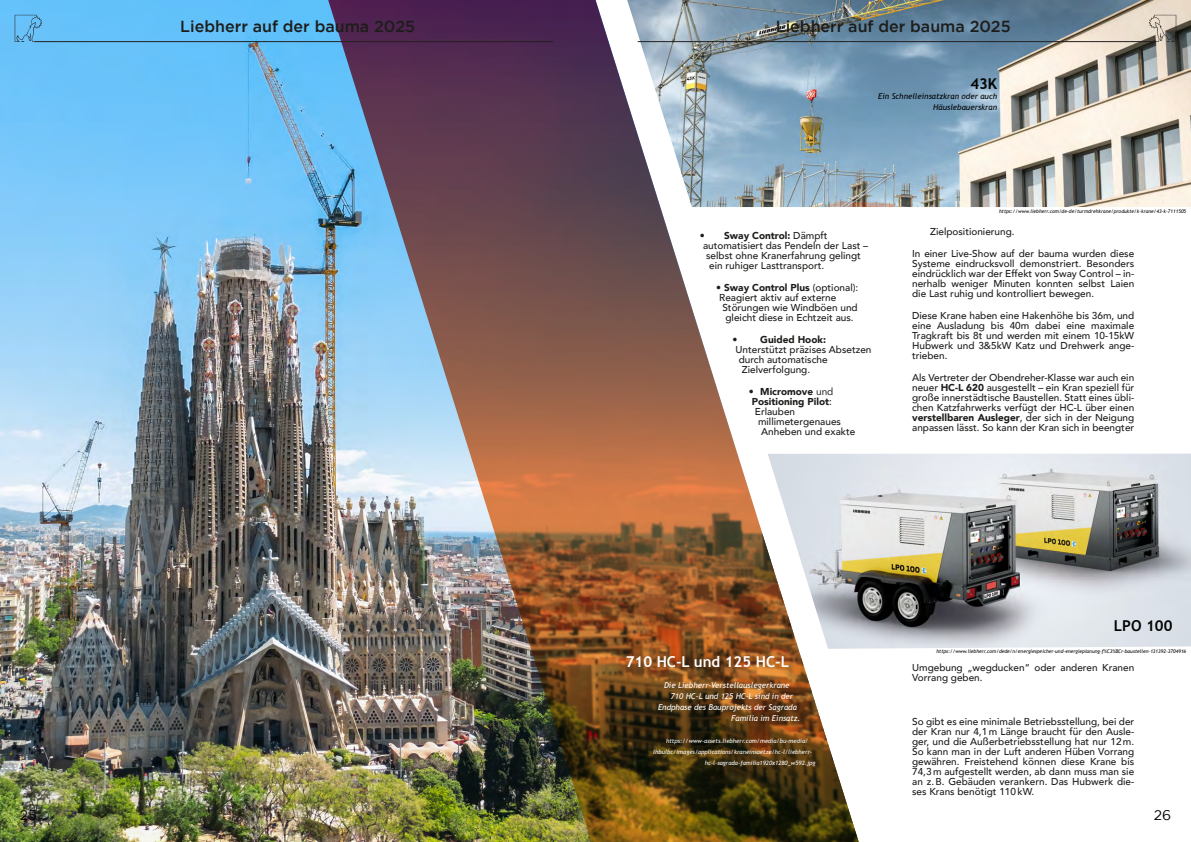
<style>
.page{position:relative;width:1191px;height:842px;background:#fff}
.page>*{position:absolute;margin:0;border:0;box-sizing:border-box;transform-origin:0 0}
.t1{font:500 16px "Gotham";color:#1d1d1b}
.t2{font:700 15px "Trebuchet MS";color:#fff}
.t3{font:700 15px "Trebuchet MS";color:#020303}
.t4{font:14px "Gotham";color:#020303}
.t5{font:500 10px/10px "Avenir";color:#1d1d1b;text-align:justify}
.t6{font:900 10px "Avenir";color:#1d1d1b}
.t7{font:italic 8px "Trebuchet MS";color:#fff}
.t8{font:italic 8px/11px "Trebuchet MS";color:#020303;text-align:right}
.t9{font:italic 6px "Trebuchet MS";color:#fff}
.t10{font:italic 5px "Trebuchet MS";color:#020303}
.s1{font-weight:500}
.s2{font-weight:400}
.s3{font-weight:900}
</style>
<div class="page">
<img style="left:861px;top:0;width:330px;height:207px">
<img style="left:861px;top:454px;width:330px;height:195px">
<img style="left:0;top:0;width:325px;height:842px">
<img style="left:325px;top:0;width:536px;height:842px">
<hr style="left:638px;top:41px;width:518px;height:1px;background:#242021">
<svg style="left:1148px;top:15px;width:28px;height:27px"></svg>
<hr style="left:35px;top:41px;width:518px;height:1px;background:#242021">
<svg style="left:15px;top:15px;width:27px;height:27px"></svg>
<h1 class="t1" style="left:180px;top:21px;width:236px">Liebherr auf der bauma 2025</h1>
<h1 class="t1" style="left:776px;top:21px;width:236px">Liebherr auf der bauma 2025</h1>
<h2 class="t3" style="left:970px;top:78px;width:28px">43K</h2>
<p class="t8" style="left:878px;top:91px;width:120px">Ein Schnelleinsatzkran oder auch<br>Häuslebauerskran</p>
<p class="t6" style="left:700px;top:229px;width:129px">• Sway Control: <span class="s1">Dämpft</span></p>
<p class="t5" style="left:703px;top:240px;width:167px">automatisiert das Pendeln der Last –</p>
<p class="t5" style="left:706px;top:250px;width:156px">selbst ohne Kranerfahrung gelingt</p>
<p class="t5" style="left:709px;top:260px;width:117px">ein ruhiger Lasttransport.</p>
<p class="t6" style="left:716px;top:281px;width:144px">• Sway Control Plus <span class="s1">(optional):</span></p>
<p class="t5" style="left:719px;top:292px;width:119px">Reagiert aktiv auf externe</p>
<p class="t5" style="left:722px;top:302px;width:137px">Störungen wie Windböen und</p>
<p class="t5" style="left:725px;top:312px;width:130px">gleicht diese in Echtzeit aus.</p>
<p class="t6" style="left:732px;top:333px;width:95px">• Guided Hook:</p>
<p class="t5" style="left:735px;top:344px;width:137px">Unterstützt präzises Absetzen</p>
<p class="t5" style="left:738px;top:354px;width:90px">durch automatische</p>
<p class="t5" style="left:742px;top:364px;width:70px">Zielverfolgung.</p>
<p class="t6" style="left:748px;top:385px;width:86px">• Micromove <span class="s2">und</span></p>
<p class="t6" style="left:752px;top:395px;width:82px">Positioning Pilot<span class="s1">:</span></p>
<p class="t5" style="left:755px;top:406px;width:42px">Erlauben</p>
<p class="t5" style="left:758px;top:416px;width:84px">millimetergenaues</p>
<p class="t5" style="left:761px;top:426px;width:96px">Anheben und exakte</p>
<p class="t10" style="left:999px;top:209px;width:189px">https://www.liebherr.com/de-de/turmdrehkrane/produkte/k-krane/43-k-7111505</p>
<p class="t5" style="left:930px;top:226px;width:86px">Zielpositionierung.</p>
<p class="t5" style="left:912px;top:248px;width:224px">In einer Live-Show auf der bauma wurden diese Systeme eindrucksvoll demonstriert. Besonders eindrücklich war der Effekt von Sway Control – in&shy;nerhalb weniger Minuten konnten selbst Laien die Last ruhig und kontrolliert bewegen.</p>
<p class="t5" style="left:912px;top:310px;width:224px">Diese Krane haben eine Hakenhöhe bis 36m, und eine Ausladung bis 40m dabei eine maximale Tragkraft bis 8t und werden mit einem 10-15kW Hubwerk und 3&amp;5kW Katz und Drehwerk ange&shy;trieben.</p>
<p class="t5" style="left:912px;top:372px;width:224px">Als Vertreter der Obendreher-Klasse war auch ein neuer <span class="s3">HC-L 620</span> ausgestellt – ein Kran speziell für große innerstädtische Baustellen. Statt eines übli&shy;chen Katzfahrwerks verfügt der HC-L über einen <span class="s3">verstellbaren Ausleger</span>, der sich in der Neigung anpassen lässt. So kann der Kran sich in beengter</p>
<h2 class="t2" style="left:626px;top:655px;width:165px">710 HC-L und 125 HC-L</h2>
<p class="t7" style="left:664px;top:682px;width:127px">Die Liebherr-Verstellauslegerkrane</p>
<p class="t7" style="left:671px;top:693px;width:124px">710 HC-L und 125 HC-L sind in der</p>
<p class="t7" style="left:658px;top:704px;width:140px">Endphase des Bauprojekts der Sagrada</p>
<p class="t7" style="left:731px;top:715px;width:71px">Familia im Einsatz.</p>
<p class="t9" style="left:666px;top:739px;width:144px">https://www-assets.liebherr.com/media/bu-media/</p>
<p class="t9" style="left:653px;top:750px;width:160px">lhbulbc/images/applications/kraneinsaetze/hc-l/liebherr-</p>
<p class="t9" style="left:705px;top:761px;width:112px">hc-l-sagrada-familia1920x1280_w592.jpg</p>
<h2 class="t3" style="left:1114px;top:619px;width:60px">LPO 100</h2>
<p class="t10" style="left:936px;top:649px;width:251px">https://www.liebherr.com/dede/n/energiespeicher-und-energieplanung-f%C3%BCr-baustellen-131392-3704916</p>
<p class="t5" style="left:912px;top:662px;width:224px">Umgebung „wegducken“ oder anderen Kranen<br>Vorrang geben.</p>
<p class="t5" style="left:912px;top:716px;width:224px">So gibt es eine minimale Betriebsstellung, bei der der Kran nur 4,1 m Länge braucht für den Ausle&shy;ger, und die Außerbetriebsstellung hat nur 12 m.<br>So kann man in der Luft anderen Hüben Vorrang gewähren. Freistehend können diese Krane bis 74,3 m aufgestellt werden, ab dann muss man sie an z. B. Gebäuden verankern. Das Hubwerk die&shy;ses Krans benötigt 110 kW.</p>
<h3 class="t4" style="left:20px;top:810px;width:18px">25</h3>
<h3 class="t4" style="left:1153px;top:810px;width:19px">26</h3>
</div>
